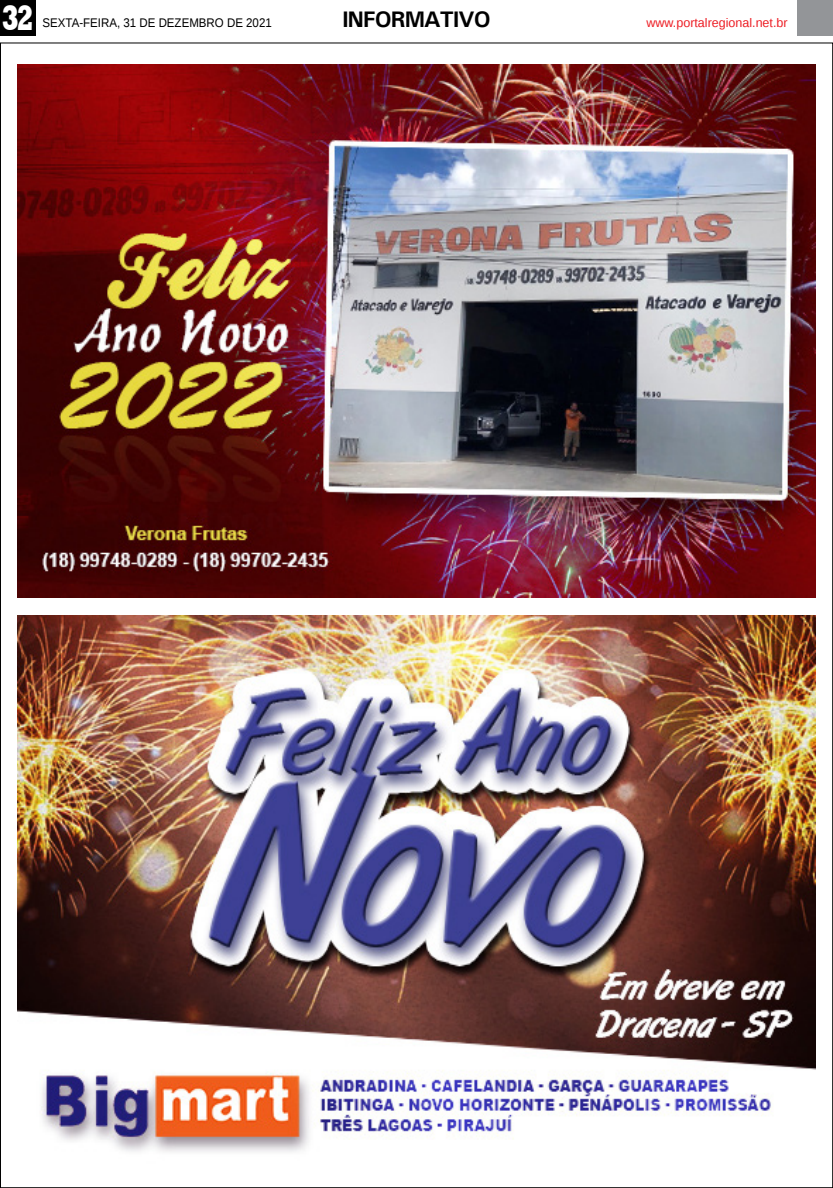
<style>
.page{position:relative;width:833px;height:1188px;background:#fff}
.page>*{position:absolute;margin:0;border:0;box-sizing:border-box;transform-origin:0 0}
.t1{font:800 36.12px "Rockwell";color:#fff;scale:.7 1}
.TITULO_PG{font:700 22.5px "Univers";letter-spacing:-.04em;color:#000}
.DATA_PG{font:12.5px "Liberation Sans";color:#000;scale:.92 1}
.DATA_PG-2{font:12.5px "Liberation Sans";color:#ed1d24}
</style>
<div class="page">
<div style="left:0;top:0;width:36px;height:35px;background:#000"></div>
<div style="left:797px;top:0;width:36px;height:35px;background:#939598"></div>
<img style="left:18px;top:615px;width:797px;height:537px">
<img style="left:18px;top:65px;width:797px;height:532px">
<p class="t1" style="left:2px;top:-3px;width:48px">32</p>
<p class="DATA_PG" style="left:43px;top:15px;width:251px">SEXTA-FEIRA, 31 DE DEZEMBRO DE 2021</p>
<p class="TITULO_PG" style="left:342px;top:5px;width:150px">INFORMATIVO</p>
<p class="DATA_PG-2" style="left:646px;top:15px;width:143px">www.portalregional.net.br</p>
</div>
